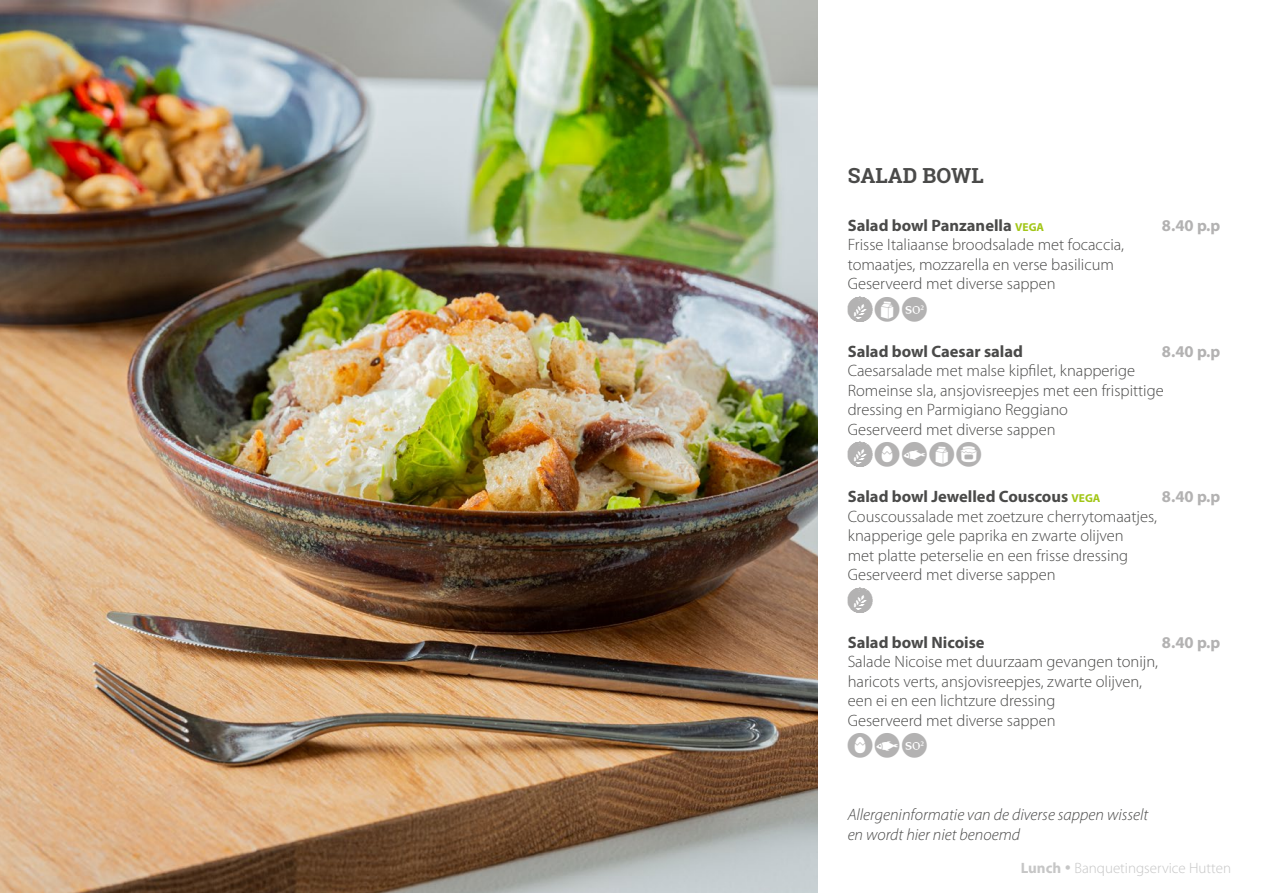
<style>
.page{position:relative;width:1263px;height:893px;background:#fff}
.page>*{position:absolute;margin:0;border:0;box-sizing:border-box;transform-origin:0 0}
.t1{font:24.75px "allergenen iconen";letter-spacing:.1em;color:#b3b2b2}
.t2{font:700 21px "Roboto Slab";color:#4a4a49}
.t3{font:300 16.5px/19.5px "Myriad Pro";color:#4a4a49}
.t4{font:700 16.5px "Myriad Pro";color:#4a4a49}
.t5{font:italic 300 16.5px/19.5px "Myriad Pro";color:#4a4a49}
.t6{font:700 16.5px "Myriad Pro";color:#b3b2b2}
.t7{font:300 15px "Myriad Pro";color:#c6c6c6}
.s1{font-size:11.55px;color:#a2c617}
.s2{font-weight:700}
</style>
<div class="page">
<img style="left:0;top:0;width:818px;height:893px">
<p class="t2" style="left:848px;top:161px;width:138px">SALAD BOWL</p>
<p class="t4" style="left:848px;top:214px;width:198px">Salad bowl Panzanella <span class="s1">VEGA</span></p>
<p class="t6" style="left:1162px;top:214px;width:60px">8.40 p.p</p>
<p class="t3" style="left:848px;top:235px;width:278px">Frisse Italiaanse broodsalade met focaccia, tomaatjes, mozzarella en verse basilicum<br>Geserveerd met diverse sappen</p>
<h1 class="t1" style="left:848px;top:297px;width:81px">GMF</h1>
<p class="t4" style="left:848px;top:340px;width:177px">Salad bowl Caesar salad</p>
<p class="t6" style="left:1162px;top:340px;width:60px">8.40 p.p</p>
<p class="t3" style="left:848px;top:361px;width:318px">Caesarsalade met malse kipfilet, knapperige Romeinse sla, ansjovisreepjes met een frispittige dressing en Parmigiano Reggiano<br>Geserveerd met diverse sappen</p>
<h1 class="t1" style="left:848px;top:442px;width:135px">GEVMO</h1>
<p class="t4" style="left:848px;top:486px;width:254px">Salad bowl Jewelled Couscous <span class="s1">VEGA</span></p>
<p class="t6" style="left:1162px;top:486px;width:60px">8.40 p.p</p>
<p class="t3" style="left:848px;top:506px;width:311px">Couscoussalade met zoetzure cherrytomaatjes, knapperige gele paprika en zwarte olijven<br>met platte peterselie en een frisse dressing Geserveerd met diverse sappen</p>
<h1 class="t1" style="left:848px;top:588px;width:26px">G</h1>
<p class="t4" style="left:848px;top:631px;width:138px">Salad bowl Nicoise</p>
<p class="t6" style="left:1162px;top:631px;width:60px">8.40 p.p</p>
<p class="t3" style="left:848px;top:652px;width:312px">Salade Nicoise met duurzaam gevangen tonijn, haricots verts, ansjovisreepjes, zwarte olijven, een ei en een lichtzure dressing<br>Geserveerd met diverse sappen</p>
<h1 class="t1" style="left:848px;top:733px;width:81px">EVF</h1>
<p class="t5" style="left:848px;top:805px;width:302px">Allergeninformatie van de diverse sappen wisselt en wordt hier niet benoemd</p>
<p class="t7" style="left:1021px;top:859px;width:212px"><span class="s2">Lunch</span> • Banquetingservice Hutten</p>
</div>
